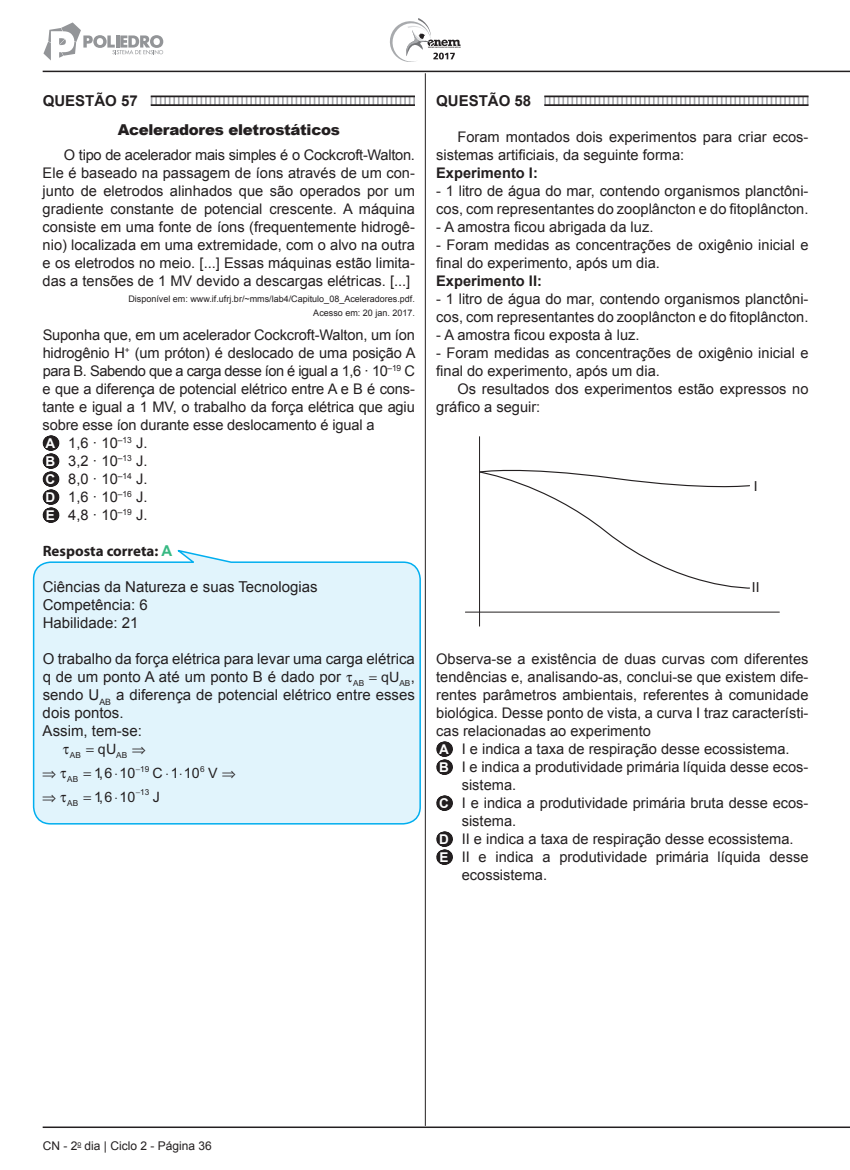
<style>
.page{position:relative;width:850px;height:1170px;background:#fff}
.page>*{position:absolute;margin:0;border:0;box-sizing:border-box;transform-origin:0 0}
.t1{font:15px/18px "Arial";color:#231f20}
.t2{font:900 15px "Arial";letter-spacing:-.02em;color:#231f20}
.t3{font:700 15px "Arial";color:#231f20}
.t4{font:700 15px "Myriad Pro";color:#231f20}
.t5{font:14.7px/18px "Arial";color:#231f20}
.t6{font:700 14.7px "Arial";color:#231f20}
.t7{font:14.25px/23.7px "Arial";letter-spacing:.005em;color:#231f20}
.t8{font:13.8px "Helvetica";color:#231f20}
.t9{font:12px "Arial";color:#231f20}
.t10{font:9px/13.5px "Arial";color:#231f20;text-align:right}
.t11{font:8.25px "Arial";letter-spacing:.005em;color:#231f20}
.s1{font-weight:700;font-size:13.5px;color:#fff}
.s2{font-family:"Arial";color:#38b983}
.s3{font-size:14.25px}
</style>
<div class="page">
<svg style="left:32px;top:549px;width:389px;height:276px;background:#def3fb"></svg>
<svg style="left:390px;top:18px;width:70px;height:44px"></svg>
<hr style="left:425px;top:73px;width:1px;height:1053px;background:#231f20">
<hr style="left:43px;top:71px;width:806px;height:1px;background:#231f20">
<hr style="left:43px;top:1126px;width:806px;height:2px;background:#231f20">
<svg style="left:43px;top:22px;width:120px;height:39px"></svg>
<svg style="left:151px;top:97px;width:264px;height:7px"></svg>
<svg style="left:50px;top:436px;width:2px;height:87px"></svg>
<hr style="left:151px;top:95px;width:264px;height:2px;background:#231f20">
<hr style="left:151px;top:104px;width:264px;height:2px;background:#231f20">
<svg style="left:544px;top:97px;width:264px;height:7px"></svg>
<svg style="left:443px;top:742px;width:2px;height:33px"></svg>
<svg style="left:443px;top:796px;width:2px;height:15px"></svg>
<svg style="left:443px;top:832px;width:2px;height:33px"></svg>
<hr style="left:544px;top:95px;width:264px;height:2px;background:#231f20">
<hr style="left:544px;top:104px;width:264px;height:2px;background:#231f20">
<hr style="left:465px;top:612px;width:314px;height:1px;background:#231f20">
<hr style="left:479px;top:437px;width:1px;height:189px;background:#231f20">
<svg style="left:480px;top:466px;width:270px;height:124px"></svg>
<svg style="left:346px;top:675px;width:6px;height:7px"></svg>
<svg style="left:369px;top:677px;width:8px;height:3px"></svg>
<svg style="left:63px;top:747px;width:6px;height:8px"></svg>
<svg style="left:86px;top:749px;width:8px;height:3px"></svg>
<svg style="left:83px;top:772px;width:8px;height:4px"></svg>
<svg style="left:83px;top:796px;width:8px;height:4px"></svg>
<svg style="left:132px;top:747px;width:13px;height:7px"></svg>
<svg style="left:43px;top:771px;width:23px;height:7px"></svg>
<svg style="left:43px;top:795px;width:23px;height:7px"></svg>
<p class="t3" style="left:43px;top:90px;width:97px">QUESTÃO 57</p>
<p class="t2" style="left:118px;top:119px;width:224px">Aceleradores eletrostáticos</p>
<p class="t5" style="left:43px;top:146px;width:374px;text-align:justify;text-indent:21px">O tipo de acelerador mais simples é o Cockcroft-Walton.<br>Ele é baseado na passagem de íons através de um con&shy;junto de eletrodos alinhados que são operados por um gradiente constante de potencial crescente. A máquina consiste em uma fonte de íons (frequentemente hidrogê&shy;nio) localizada em uma extremidade, com o alvo na outra e os eletrodos no meio. [...] Essas máquinas estão limita&shy;das a tensões de 1 MV devido a descargas elétricas. [...]</p>
<p class="t10" style="left:128px;top:292px;width:288px">Disponível em: www.if.ufrj.br/~mms/lab4/Capitulo_08_Aceleradores.pdf.<br>Acesso em: 20 jan. 2017.</p>
<p class="t5" style="left:43px;top:326px;width:374px">Suponha que, em um acelerador Cockcroft-Walton, um íon hidrogênio H<sup>+</sup> (um próton) é deslocado de uma posição A para B. Sabendo que a carga desse íon é igual a 1,6 · 10<sup>–19</sup> C e que a diferença de potencial elétrico entre A e B é cons&shy;tante e igual a 1 MV, o trabalho da força elétrica que agiu sobre esse íon durante esse deslocamento é igual a<br><span class="s1">A</span> 1,6 · 10<sup>–13</sup> J.<br><span class="s1">B</span> 3,2 · 10<sup>–13</sup> J.<br><span class="s1">C</span> 8,0 · 10<sup>–14</sup> J.<br><span class="s1">D</span> 1,6 · 10<sup>–16</sup> J.<br><span class="s1">E</span> 4,8 · 10<sup>–19</sup> J.</p>
<p class="t4" style="left:43px;top:541px;width:131px">Resposta correta: <span class="s2">A</span></p>
<p class="t1" style="left:43px;top:578px;width:276px">Ciências da Natureza e suas Tecnologias<br>Competência: 6<br>Habilidade: 21</p>
<p class="t1" style="left:43px;top:650px;width:374px">O trabalho da força elétrica para levar uma carga elétrica q de um ponto A até um ponto B é dado por <sub>AB</sub> <span class="s3">qU</span><sub>AB</sub>, sendo U<sub>AB</sub> a diferença de potencial elétrico entre esses dois pontos.<br>Assim, tem-se:</p>
<p class="t11" style="left:70px;top:749px;width:13px">AB</p>
<p class="t11" style="left:116px;top:749px;width:13px">AB</p>
<p class="t11" style="left:67px;top:773px;width:13px">AB</p>
<p class="t11" style="left:67px;top:797px;width:13px">AB</p>
<p class="t7" style="left:98px;top:737px;width:20px">qU</p>
<p class="t11" style="left:136px;top:763px;width:15px">−19</p>
<p class="t11" style="left:136px;top:787px;width:15px">−13</p>
<p class="t11" style="left:200px;top:763px;width:6px">6</p>
<p class="t7" style="left:152px;top:761px;width:32px">C⋅ ⋅</p>
<p class="t7" style="left:208px;top:761px;width:29px">V ⇒</p>
<p class="t7" style="left:153px;top:785px;width:9px">J</p>
<p class="t7" style="left:94px;top:761px;width:43px">16 10</p>
<p class="t7" style="left:171px;top:761px;width:30px">1 10</p>
<p class="t7" style="left:94px;top:785px;width:43px">16 10</p>
<p class="t7" style="left:99px;top:761px;width:5px">, ,</p>
<p class="t3" style="left:436px;top:90px;width:97px">QUESTÃO 58</p>
<p class="t5" style="left:436px;top:128px;width:374px;text-indent:21px">Foram montados dois experimentos para criar ecos&shy;sistemas artificiais, da seguinte forma:</p>
<p class="t6" style="left:436px;top:162px;width:103px">Experimento I:</p>
<p class="t5" style="left:436px;top:182px;width:374px">- 1 litro de água do mar, contendo organismos planctôni&shy;cos, com representantes do zooplâncton e do fitoplâncton.</p>
<p class="t5" style="left:436px;top:218px;width:219px">- A amostra ficou abrigada da luz.</p>
<p class="t5" style="left:436px;top:236px;width:374px">- Foram medidas as concentrações de oxigênio inicial e final do experimento, após um dia.</p>
<p class="t6" style="left:436px;top:271px;width:107px">Experimento II:</p>
<p class="t5" style="left:436px;top:290px;width:374px">- 1 litro de água do mar, contendo organismos planctôni&shy;cos, com representantes do zooplâncton e do fitoplâncton.</p>
<p class="t5" style="left:436px;top:326px;width:205px">- A amostra ficou exposta à luz.</p>
<p class="t5" style="left:436px;top:344px;width:374px">- Foram medidas as concentrações de oxigênio inicial e final do experimento, após um dia.</p>
<p class="t5" style="left:436px;top:380px;width:374px;text-indent:21px">Os resultados dos experimentos estão expressos no gráfico a seguir:</p>
<p class="t8" style="left:753px;top:478px;width:5px">I</p>
<p class="t8" style="left:751px;top:579px;width:9px">II</p>
<p class="t5" style="left:436px;top:650px;width:374px">Observa-se a existência de duas curvas com diferentes</p>
<p class="t5" style="left:436px;top:668px;width:374px">tendências e, analisando-as, conclui-se que existem dife-</p>
<p class="t5" style="left:436px;top:686px;width:374px">rentes parâmetros ambientais, referentes à comunidade</p>
<p class="t5" style="left:436px;top:704px;width:374px">biológica. Desse ponto de vista, a curva I traz característi-</p>
<p class="t5" style="left:436px;top:722px;width:216px">cas relacionadas ao experimento</p>
<p class="t5" style="left:439px;top:740px;width:352px"><span class="s1">A</span> I e indica a taxa de respiração desse ecossistema.</p>
<p class="t5" style="left:439px;top:758px;width:371px"><span class="s1">B</span> I e indica a produtividade primária líquida desse ecos-</p>
<p class="t5" style="left:461px;top:776px;width:56px">sistema.</p>
<p class="t5" style="left:439px;top:794px;width:371px"><span class="s1">C</span> I e indica a produtividade primária bruta desse ecos-</p>
<p class="t5" style="left:461px;top:812px;width:56px">sistema.</p>
<p class="t5" style="left:439px;top:830px;width:356px"><span class="s1">D</span> II e indica a taxa de respiração desse ecossistema.</p>
<p class="t5" style="left:439px;top:848px;width:370px"><span class="s1">E</span> II e indica a produtividade primária líquida desse</p>
<p class="t5" style="left:461px;top:866px;width:87px">ecossistema.</p>
<p class="t9" style="left:43px;top:1138px;width:171px">CN - 2<sup>o</sup> dia | Ciclo 2 - Página 36</p>
</div>
